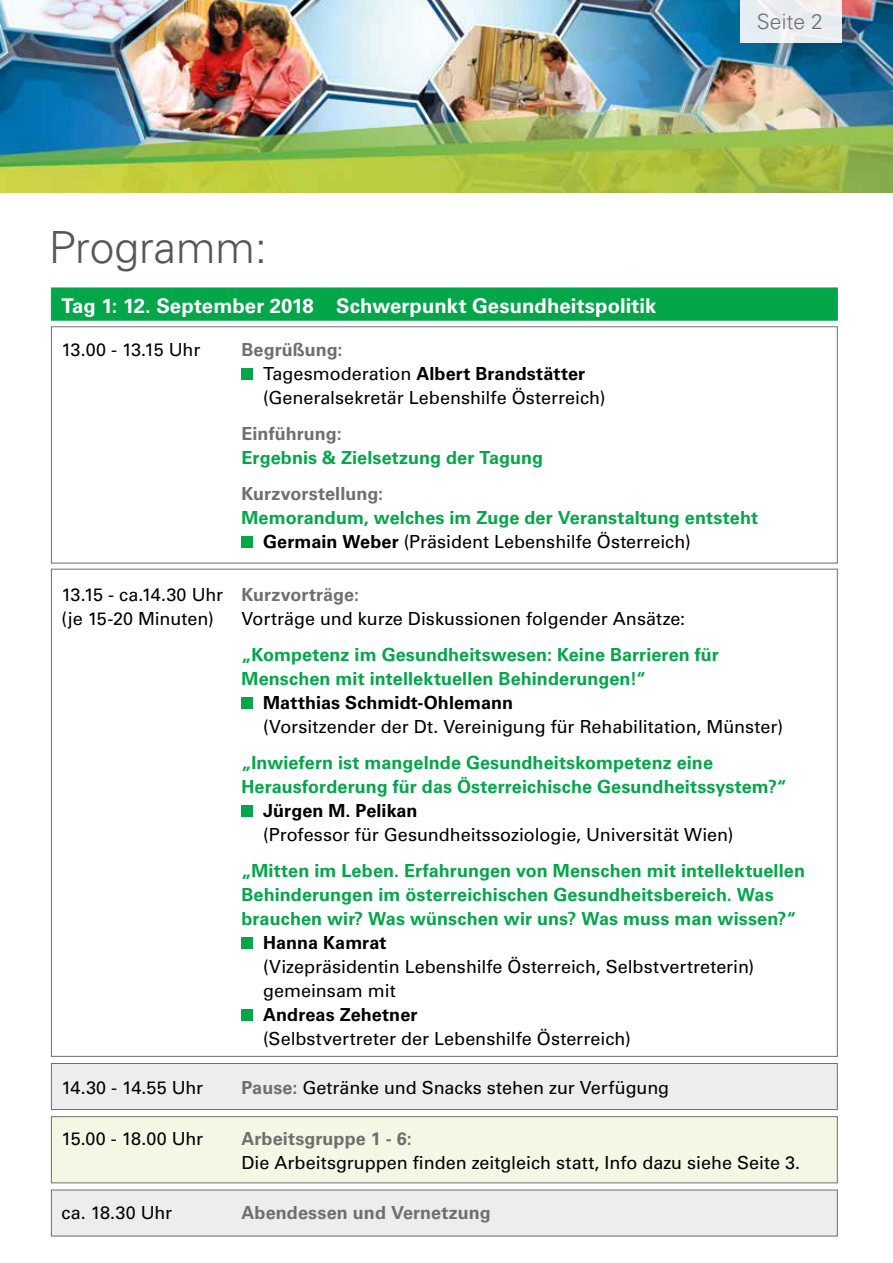
<style>
.page{position:relative;width:893px;height:1263px;background:#fff}
.page>*{position:absolute;margin:0;border:0;box-sizing:border-box;transform-origin:0 0}
.t1{font:300 44.25px "Univers LT Pro 45";color:#575756}
.t2{font:300 21.15px "Univers LT Pro 45";color:#706f6f}
.t3{font:700 20.25px "Univers LT Pro 65";letter-spacing:.005em;color:#fff}
.t4{font:18px/24px "Univers LT Pro 55 Roman";color:#000}
.t5{font:700 18px/24px "Univers LT Pro 65";letter-spacing:.005em;color:#04a64a}
.t6{font:700 18px/24px "Univers LT Pro 65";letter-spacing:.005em;color:#000}
.t7{font:700 18px "Univers LT Pro 65";letter-spacing:.005em;color:#706f6f}
.t8{font:18px "Univers LT Pro 55 Roman";letter-spacing:-.03em;color:#000}
.s1{color:#706f6f}
.s2{font-family:"Univers LT Pro 55 Roman";font-weight:400}
.s3{font-family:"Univers LT Pro 65";font-weight:700}
.s4{font-family:"Univers LT Pro 65";font-weight:700;color:#706f6f}
</style>
<div class="page">
<div style="left:51px;top:1063px;width:786px;height:46px;background:#ededed"></div>
<div style="left:51px;top:1063px;width:787px;height:47px;border:1px solid #706f6f"></div>
<div style="left:51px;top:1190px;width:786px;height:46px;background:#ededed"></div>
<div style="left:51px;top:1117px;width:786px;height:66px;background:#f3f7e4"></div>
<div style="left:51px;top:1116px;width:787px;height:67px;border:1px solid #706f6f"></div>
<div style="left:51px;top:288px;width:787px;height:33px;background:#04a64a;border:1px solid #04a64a"></div>
<div style="left:242px;top:368px;width:11px;height:12px;background:#04a64a"></div>
<div style="left:242px;top:536px;width:11px;height:12px;background:#04a64a"></div>
<div style="left:242px;top:697px;width:11px;height:11px;background:#04a64a"></div>
<div style="left:242px;top:805px;width:11px;height:11px;background:#04a64a"></div>
<div style="left:242px;top:937px;width:11px;height:11px;background:#04a64a"></div>
<div style="left:242px;top:1009px;width:11px;height:11px;background:#04a64a"></div>
<img style="left:0;top:0;width:893px;height:192px">
<div style="left:740px;top:0;width:101px;height:43px;background:linear-gradient(to right,#e6eff4,#efeeef)"></div>
<div style="left:51px;top:326px;width:787px;height:237px;border:1px solid #706f6f"></div>
<h1 class="t1" style="left:49px;top:221px;width:220px">Programm:</h1>
<p class="t2" style="left:757px;top:9px;width:67px">Seite 2</p>
<p class="t3" style="left:62px;top:293px;width:596px">Tag 1: 12. September 2018 Schwerpunkt Gesundheitspolitik</p>
<p class="t8" style="left:62px;top:339px;width:140px">13.00 - 13.15 Uhr</p>
<p class="t6" style="left:263px;top:338px;width:324px;text-indent:-22px"><span class="s1">Begrüßung:<br></span><span class="s2">Tagesmoderation</span> Albert Brandstätter</p>
<p class="t4" style="left:263px;top:386px;width:344px">(Generalsekretär Lebenshilfe Österreich)</p>
<p class="t7" style="left:241px;top:423px;width:102px">Einführung:</p>
<p class="t5" style="left:241px;top:446px;width:303px">Ergebnis &amp; Zielsetzung der Tagung</p>
<p class="t7" style="left:241px;top:483px;width:143px">Kurzvorstellung:</p>
<p class="t5" style="left:241px;top:506px;width:518px">Memorandum, welches im Zuge der Veranstaltung entsteht</p>
<p class="t4" style="left:263px;top:530px;width:429px"><span class="s3">Germain Weber</span> (Präsident Lebenshilfe Österreich)</p>
<p class="t4" style="left:61px;top:582px;width:299px">13.15 - ca.14.30 Uhr <span class="s4">Kurzvorträge: </span>(je 15-20 Minuten)</p>
<p class="t4" style="left:241px;top:606px;width:445px">Vorträge und kurze Diskussionen folgender Ansätze:</p>
<p class="t5" style="left:241px;top:642px;width:479px">„Kompetenz im Gesundheitswesen: Keine Barrieren für<br>Menschen mit intellektuellen Behinderungen!“</p>
<p class="t6" style="left:263px;top:690px;width:251px">Matthias Schmidt-Ohlemann</p>
<p class="t4" style="left:263px;top:714px;width:521px">(Vorsitzender der Dt. Vereinigung für Rehabilitation, Münster)</p>
<p class="t5" style="left:241px;top:750px;width:547px">„Inwiefern ist mangelnde Gesundheitskompetenz eine<br>Herausforderung für das Österreichische Gesundheitssystem?“</p>
<p class="t6" style="left:263px;top:798px;width:156px">Jürgen M. Pelikan</p>
<p class="t4" style="left:263px;top:822px;width:472px">(Professor für Gesundheitssoziologie, Universität Wien)</p>
<p class="t5" style="left:241px;top:858px;width:565px">„Mitten im Leben. Erfahrungen von Menschen mit intellektuellen<br>Behinderungen im österreichischen Gesundheitsbereich. Was brauchen wir? Was wünschen wir uns? Was muss man wissen?“</p>
<p class="t6" style="left:263px;top:930px;width:125px">Hanna Kamrat</p>
<p class="t4" style="left:263px;top:954px;width:493px">(Vizepräsidentin Lebenshilfe Österreich, Selbstvertreterin) gemeinsam mit</p>
<p class="t6" style="left:263px;top:1002px;width:156px">Andreas Zehetner</p>
<p class="t4" style="left:263px;top:1026px;width:369px">(Selbstvertreter der Lebenshilfe Österreich)</p>
<p class="t4" style="left:61px;top:1076px;width:143px">14.30 - 14.55 Uhr</p>
<p class="t4" style="left:241px;top:1076px;width:429px"><span class="s4">Pause:</span> Getränke und Snacks stehen zur Verfügung</p>
<p class="t4" style="left:61px;top:1127px;width:143px">15.00 - 18.00 Uhr</p>
<p class="t7" style="left:241px;top:1128px;width:172px">Arbeitsgruppe 1 - 6:</p>
<p class="t4" style="left:241px;top:1151px;width:560px">Die Arbeitsgruppen finden zeitgleich statt, Info dazu siehe Seite 3.</p>
<p class="t4" style="left:61px;top:1200px;width:112px">ca. 18.30 Uhr</p>
<p class="t7" style="left:241px;top:1201px;width:251px">Abendessen und Vernetzung</p>
</div>
